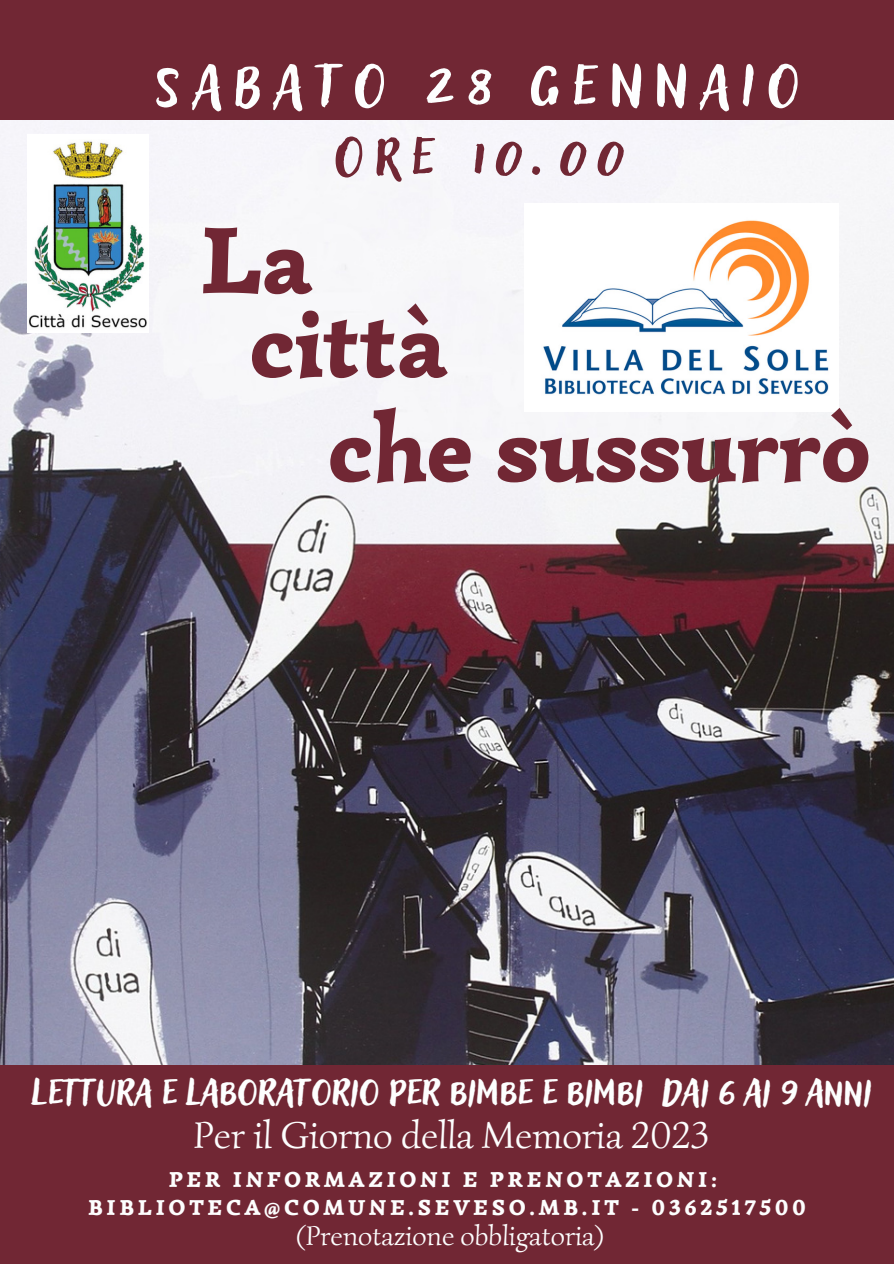
<style>
.page{position:relative;width:894px;height:1264px;background:#fff}
.page>*{position:absolute;margin:0;border:0;box-sizing:border-box;transform-origin:0 0}
.t1{font:900 96.15px "Simonetta";color:#712734}
.t2{font:75px "Adlery Pro Blockletter";letter-spacing:.17em;color:#fdfefe}
.t3{font:69px "Adlery Pro Blockletter";letter-spacing:.17em;color:#712734}
.t4{font:49.5px "Adlery Pro Blockletter";color:#fdfefe}
.t5{font:38.25px "Simonetta";color:#fdfefe}
.t6{font:27.75px "Simonetta";color:#fdfefe}
.t7{font:900 21.75px/28.2px "Simonetta";letter-spacing:.17em;color:#fdfefe;text-align:center}
</style>
<div class="page">
<div style="left:0;top:0;width:893px;height:1263px;background:#712734"></div>
<img style="left:0;top:120px;width:893px;height:944px">
<img style="left:28px;top:134px;width:120px;height:198px">
<img style="left:524px;top:203px;width:314px;height:209px">
<h2 class="t2" style="left:155px;top:35px;width:644px">SABATO 28 GENNAIO</h2>
<h1 class="t1" style="left:200px;top:201px;width:114px">La</h1>
<h3 class="t3" style="left:334px;top:110px;width:287px">ORE 10.00</h3>
<h1 class="t1" style="left:250px;top:284px;width:198px">città</h1>
<h1 class="t1" style="left:328px;top:389px;width:543px">che sussurrò</h1>
<h3 class="t4" style="left:32px;top:1057px;width:841px">Lettura e laboratorio per bimbe e bimbi dai 6 ai 9 anni</h3>
<h3 class="t5" style="left:193px;top:1110px;width:517px">Per il Giorno della Memoria 2023</h3>
<p class="t7" style="left:88px;top:1165px;width:719px">PER INFORMAZIONI E PRENOTAZIONI:<br>BIBLIOTECA@COMUNE.SEVESO.MB.IT - 0362517500</p>
<p class="t6" style="left:296px;top:1218px;width:309px">(Prenotazione obbligatoria)</p>
</div>
